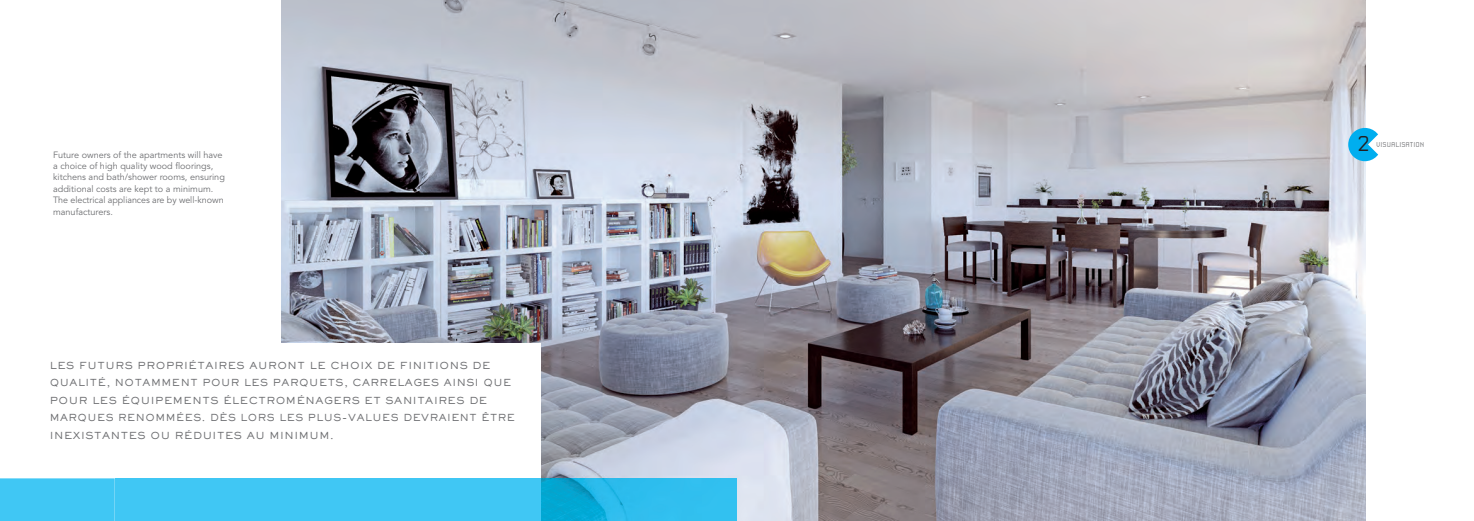
<style>
.page{position:relative;width:1474px;height:521px;background:#fff}
.page>*{position:absolute;margin:0;border:0;box-sizing:border-box;transform-origin:0 0}
.t1{font:24.24px "Politics";color:#231f20}
.t2{font:500 9.54px/17.5px "Sackers Gothic Std";letter-spacing:.06em;color:#6c6d70}
.t3{font:9.1px/11.4px "Avenir LT";color:#6c6d70}
.t4{font:7.88px "Politics";color:#6c6d70}
</style>
<div class="page">
<img style="left:281px;top:0;width:1084px;height:521px">
<div style="left:115px;top:343px;width:425px;height:178px;background:#fff"></div>
<div style="left:1348px;top:128px;width:33px;height:33px;background:#00aeef;border-radius:50%"></div>
<svg style="left:1367px;top:128px;width:14px;height:33px"></svg>
<div style="left:0;top:478px;width:115px;height:43px;background:#40c7f4"></div>
<img style="left:540px;top:478px;width:197px;height:43px">
<div style="left:115px;top:478px;width:425px;height:43px;background:#40c7f4"></div>
<p class="t3" style="left:53px;top:149px;width:173px">Future owners of the apartments will have a choice of high quality wood floorings, kitchens and bath/shower rooms, ensuring additional costs are kept to a minimum.<br>The electrical appliances are by well-known manufacturers.</p>
<p class="t2" style="left:50px;top:357px;width:466px">LES FUTURS PROPRIÉTAIRES AURONT LE CHOIX DE FINITIONS DE QUALITÉ, NOTAMMENT POUR LES PARQUETS, CARRELAGES AINSI QUE POUR LES ÉQUIPEMENTS ÉLECTROMÉNAGERS ET SANITAIRES DE MARQUES RENOMMÉES. DÈS LORS LES PLUS-VALUES DEVRAIENT ÊTRE INEXISTANTES OU RÉDUITES AU MINIMUM.</p>
<h1 class="t1" style="left:1357px;top:136px;width:14px">2</h1>
<p class="t4" style="left:1376px;top:142px;width:50px">VISUALISATION</p>
</div>
